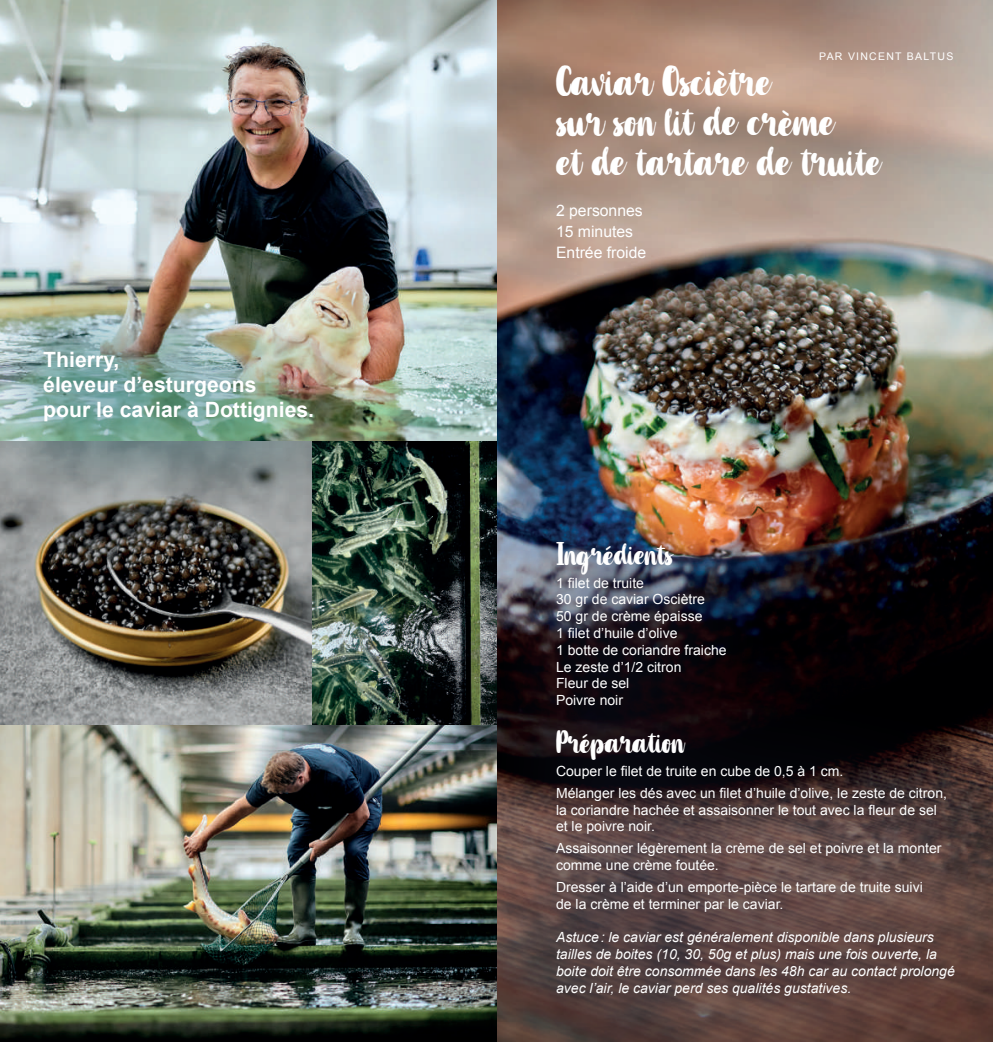
<style>
.page{position:relative;width:993px;height:1042px;background:#fff}
.page>*{position:absolute;margin:0;border:0;box-sizing:border-box;transform-origin:0 0}
.t1{font:33.25px/39.9px "Fishtype";color:#fff}
.t2{font:24.5px "Fishtype";color:#fff}
.t3{font:700 21.18px/25.4px "Arial";color:#fff}
.t4{font:15.75px/21px "Arial";color:#fff}
.t5{font:14px/16.8px "Arial";color:#fff}
.t6{font:italic 14px/16.8px "Arial";color:#fff}
.t7{font:10.5px "Arial";letter-spacing:.12em;color:#fff}
</style>
<div class="page">
<img style="left:496px;top:0;width:496px;height:456px">
<img style="left:0;top:0;width:496px;height:441px">
<img style="left:0;top:724px;width:466px;height:318px">
<img style="left:0;top:511px;width:313px;height:213px">
<img style="left:313px;top:441px;width:183px;height:283px">
<div style="left:0;top:260px;width:397px;height:251px;background:#005560;opacity:.75"></div>
<div style="left:466px;top:456px;width:526px;height:586px;background:#171a2f;opacity:.75"></div>
<h3 class="t3" style="left:43px;top:347px;width:272px">Thierry,<br>éleveur d’esturgeons<br>pour le caviar à Dottignies.</h3>
<p class="t7" style="left:819px;top:49px;width:136px">PAR VINCENT BALTUS</p>
<h1 class="t1" style="left:556px;top:63px;width:325px">Caviar Osciètre<br>sur son lit de crème<br>et de tartare de truite</h1>
<p class="t4" style="left:556px;top:200px;width:92px">2 personnes<br>15 minutes<br>Entrée froide</p>
<h2 class="t2" style="left:556px;top:536px;width:118px">Ingrédients</h2>
<p class="t5" style="left:556px;top:574px;width:172px">1 filet de truite<br>30 gr de caviar Osciètre<br>50 gr de crème épaisse<br>1 filet d’huile d’olive<br>1 botte de coriandre fraiche<br>Le zeste d’1/2 citron<br>Fleur de sel<br>Poivre noir</p>
<h2 class="t2" style="left:556px;top:724px;width:129px">Préparation</h2>
<p class="t5" style="left:556px;top:760px;width:392px;line-height:21.7px">Couper le filet de truite en cube de 0,5 à 1 cm.<br>Mélanger les dés avec un filet d’huile d’olive, le zeste de citron,</p>
<p class="t5" style="left:556px;top:801px;width:382px">la coriandre hachée et assaisonner le tout avec la fleur de sel et le poivre noir.</p>
<p class="t5" style="left:556px;top:840px;width:387px">Assaisonner légèrement la crème de sel et poivre et la monter comme une crème foutée.</p>
<p class="t5" style="left:556px;top:878px;width:368px">Dresser à l’aide d’un emporte-pièce le tartare de truite suivi de la crème et terminer par le caviar.</p>
<p class="t6" style="left:556px;top:929px;width:400px">Astuce: le caviar est généralement disponible dans plusieurs tailles de boites (10, 30, 50g et plus) mais une fois ouverte, la boite doit être consommée dans les 48h car au contact prolongé avec l’air, le caviar perd ses qualités gustatives.</p>
</div>
